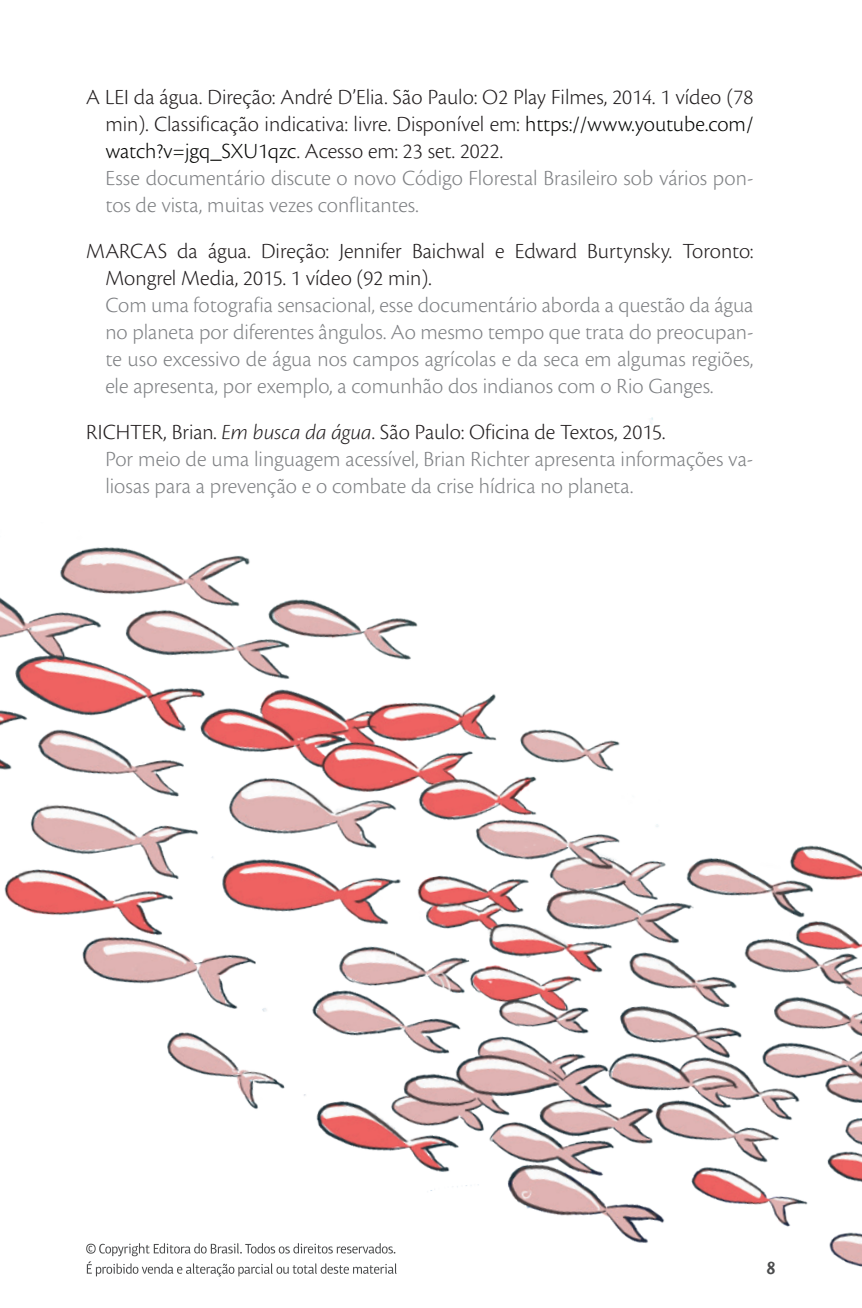
<style>
.page{position:relative;width:862px;height:1308px;background:#fff}
.page>*{position:absolute;margin:0;border:0;box-sizing:border-box;transform-origin:0 0}
.t1{font:300 22.5px/27px "Cronos Pro";color:#808285;text-align:justify}
.t2{font:300 22.5px/27px "Cronos Pro";color:#231f20}
.t3{font:500 18px "Highlander Std";color:#4b4c4d}
.s1{color:#040503}
.s2{color:#808285}
.s3{color:#231f20}
.s4{font-style:italic;color:#231f20}
</style>
<div class="page">
<img style="left:0;top:417px;width:861px;height:860px">
<p class="t2" style="left:105px;top:83px;width:649px;text-indent:-19px">A LEI da água. Direção: André D’Elia. São Paulo: O2 Play Filmes, 2014. 1 vídeo (78 min). Classificação indicativa: livre. Disponível em: <span class="s1">https://www.youtube.com/ watch?v=jgq_SXU1qzc</span>. Acesso em: 23 set. 2022.<br><span class="s2">Esse documentário discute o novo Código Florestal Brasileiro sob vários pon&shy;tos de vista, muitas vezes conflitantes.</span></p>
<p class="t2" style="left:105px;top:237px;width:649px;text-indent:-19px">MARCAS da água. Direção: Jennifer Baichwal e Edward Burtynsky. Toronto:<br>Mongrel Media, 2015. 1 vídeo (92 min).</p>
<p class="t1" style="left:105px;top:291px;width:649px">Com uma fotografia sensacional, esse documentário aborda a questão da água no planeta por diferentes ângulos. Ao mesmo tempo que trata do preocupan&shy;te uso excessivo de água nos campos agrícolas e da seca em algumas regiões, ele apresenta, por exemplo, a comunhão dos indianos com o Rio Ganges.</p>
<p class="t1" style="left:105px;top:418px;width:649px;text-align:left;text-indent:-19px"><span class="s3">RICHTER, Brian.</span> <span class="s4">Em busca da água</span><span class="s3">. São Paulo: Oficina de Textos, 2015.<br></span>Por meio de uma linguagem acessível, Brian Richter apresenta informações va&shy;liosas para a prevenção e o combate da crise hídrica no planeta.</p>
<p class="t3" style="left:765px;top:1257px;width:11px">8</p>
</div>
